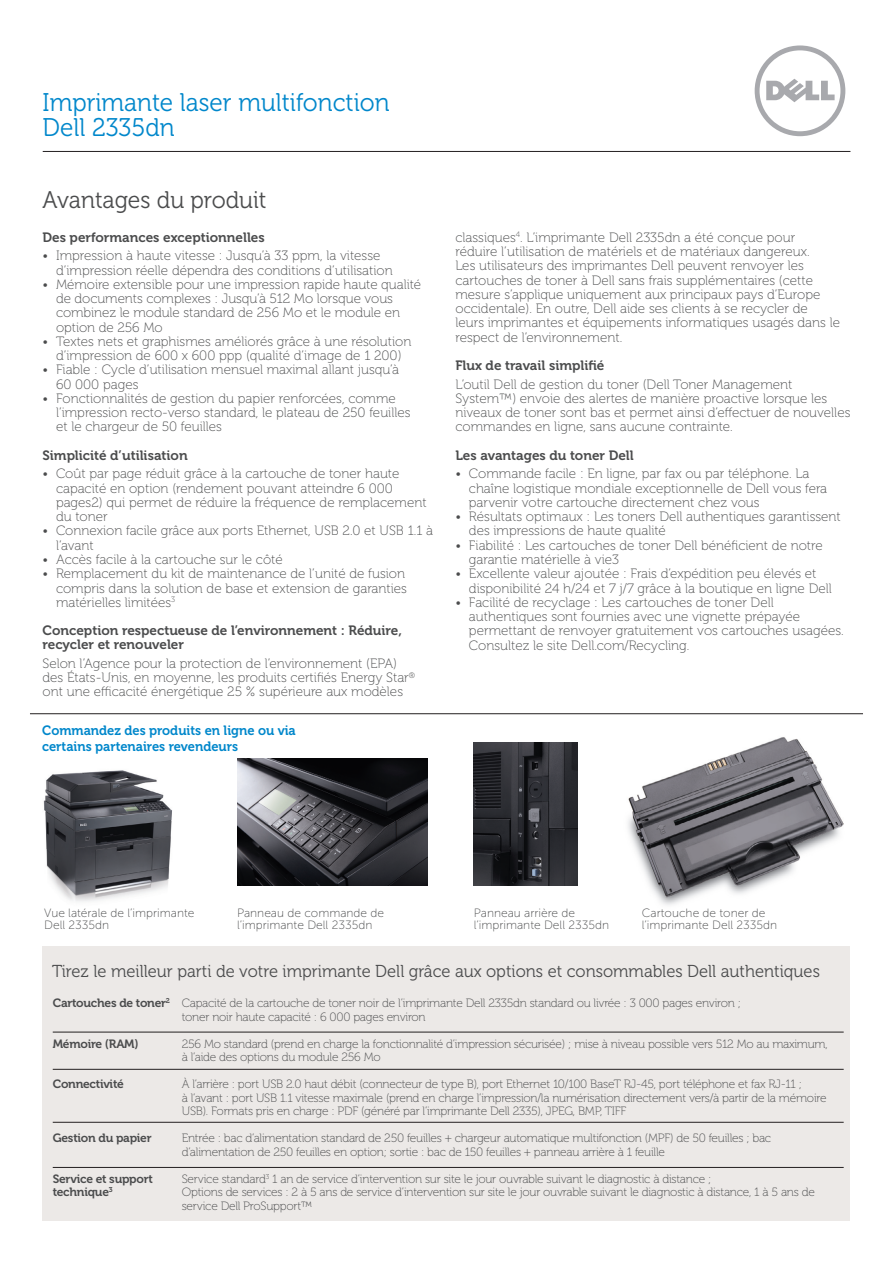
<style>
.page{position:relative;width:893px;height:1263px;background:#fff}
.page>*{position:absolute;margin:0;border:0;box-sizing:border-box;transform-origin:0 0}
.t1{font:25.5px/25.5px "Museo For Dell 300";color:#0087cb;scale:.96 1}
.t2{font:24px "Museo For Dell 300";color:#4b4c4d;scale:.96 1}
.t3{font:17.25px "Museo For Dell 300";color:#4b4c4d;scale:.96 1}
.t4{font:13.5px/14.2px "Museo For Dell 100";color:#4b4c4d}
.t5{font:13.5px/14.2px "Museo For Dell 700";color:#4b4c4d}
.t6{font:13.5px/16.5px "Museo For Dell 700";color:#0087cb;scale:.96 1}
.t7{font:12px/13.5px "Museo For Dell 100";letter-spacing:-.02em;color:#4b4c4d}
.t8{font:12px/12.5px "Museo Sans For Dell 100";color:#4b4c4d}
.t9{font:12px "Museo For Dell 700";letter-spacing:-.02em;color:#4b4c4d}
.s1{font-family:"Museo For Dell 700"}
</style>
<div class="page">
<hr style="left:30px;top:713px;width:833px;height:1px;background:#231f20">
<img style="left:43px;top:770px;width:129px;height:132px">
<img style="left:474px;top:742px;width:103px;height:144px">
<img style="left:628px;top:737px;width:216px;height:168px">
<img style="left:237px;top:759px;width:191px;height:127px">
<svg style="left:755px;top:45px;width:90px;height:91px"></svg>
<hr style="left:43px;top:151px;width:807px;height:1px;background:#231f20">
<div style="left:42px;top:946px;width:808px;height:274px;background:#ece9e7"></div>
<hr style="left:53px;top:1069px;width:791px;height:1px;background:#231f20">
<hr style="left:53px;top:1032px;width:791px;height:1px;background:#231f20">
<hr style="left:53px;top:1122px;width:791px;height:1px;background:#231f20">
<hr style="left:53px;top:1167px;width:791px;height:1px;background:#231f20">
<h1 class="t1" style="left:43px;top:90px;width:363px">Imprimante laser multifonction<br>Dell 2335dn</h1>
<h2 class="t2" style="left:43px;top:187px;width:235px">Avantages du produit</h2>
<p class="t5" style="left:43px;top:230px;width:224px">Des performances exceptionnelles</p>
<p class="t4" style="left:56px;top:249px;width:338px;text-indent:-13px">• Impression à haute vitesse : j usqu’à 33 ppm, la vitesse d’impression réelle dépendra des conditions d’utilisation</p>
<p class="t4" style="left:56px;top:277px;width:367px;text-indent:-13px">• Mémoire extensible pour une impression rapide haute qualité de documents complexes : j usqu’à 512 Mo lorsque vous combinez le module standard de 256 Mo et le module en option de 256 Mo</p>
<p class="t4" style="left:43px;top:334px;width:370px;text-align:center">• Textes nets et graphismes améliorés grâce à une résolution d’impression de 600 x 600 ppp (qualité d’image de 1 200)</p>
<p class="t4" style="left:56px;top:363px;width:345px;text-indent:-13px">• Fiable : cycle d’utilisation mensuel maximal allant jusqu’à<br>60 000 pages</p>
<p class="t4" style="left:56px;top:391px;width:356px;text-indent:-13px">• Fonctionnalités de gestion du papier renforcées, comme l’impression recto-verso standard, le plateau de 250 feuilles et le chargeur de 50 feuilles</p>
<p class="t5" style="left:43px;top:448px;width:147px">Simplicité d’utilisation</p>
<p class="t4" style="left:56px;top:467px;width:372px;text-indent:-13px">• Coût par page réduit grâce à la cartouche de toner haute capacité en option (rendement pouvant atteindre 6 000 pages2) qui permet de réduire la fréquence de remplacement du toner</p>
<p class="t4" style="left:56px;top:524px;width:379px;text-indent:-13px">• Connexion facile grâce aux ports Ethernet, USB 2.0 et USB 1.1 à l’avant</p>
<p class="t4" style="left:43px;top:553px;width:242px">• Accès facile à la cartouche sur le côté</p>
<p class="t4" style="left:56px;top:567px;width:353px;text-indent:-13px">• Remplacement du kit de maintenance de l’unité de fusion compris dans la solution de base et extension de garanties matérielles limitées<sup>3</sup></p>
<p class="t5" style="left:43px;top:623px;width:361px">Conception respectueuse de l’environnement : réduire, recycler et renouveler</p>
<p class="t4" style="left:43px;top:656px;width:374px">Selon l’Agence pour la protection de l’environnement (EPA) des États-Unis, en moyenne, les produits certifiés Energy Star<sup>® </sup>ont une efficacité énergétique 25 % supérieure aux modèles</p>
<p class="t6" style="left:42px;top:722px;width:266px">Commandez des produits en ligne ou via certains partenaires revendeurs</p>
<p class="t4" style="left:455px;top:230px;width:386px">classiques<sup>4</sup>. L’imprimante Dell 2335dn a été conçue pour réduire l’utilisation de matériels et de matériaux dangereux.<br>Les utilisateurs des imprimantes Dell peuvent renvoyer les cartouches de toner à Dell sans frais supplémentaires (cette mesure s’applique uniquement aux principaux pays d’Europe occidentale). En outre, Dell aide ses clients à se recycler de<br>leurs imprimantes et équipements informatiques usagés dans le respect de l’environnement.</p>
<p class="t5" style="left:455px;top:358px;width:150px">Flux de travail simplifié</p>
<p class="t4" style="left:455px;top:377px;width:396px">L’outil Dell de gestion du toner (Dell Toner Management System™) envoie des alertes de manière proactive lorsque les niveaux de toner sont bas et permet ainsi d’effectuer de nouvelles commandes en ligne, sans aucune contrainte.</p>
<p class="t5" style="left:455px;top:448px;width:180px">Les avantages du toner Dell</p>
<p class="t4" style="left:469px;top:467px;width:360px;text-indent:-14px">• Commande facile : en ligne, par fax ou par téléphone. La chaîne logistique mondiale exceptionnelle de Dell vous fera parvenir votre cartouche directement chez vous</p>
<p class="t4" style="left:469px;top:510px;width:373px;text-indent:-14px">• Résultats optimaux : les toners Dell authentiques garantissent des impressions de haute qualité</p>
<p class="t4" style="left:469px;top:538px;width:355px;text-indent:-14px">• Fiabilité : les cartouches de toner Dell bénéficient de notre garantie matérielle à vie3</p>
<p class="t4" style="left:469px;top:567px;width:364px;text-indent:-14px">• Excellente valeur ajoutée : frais d’expédition peu élevés et disponibilité 24 h/24 et 7 j/7 grâce à la boutique en ligne Dell</p>
<p class="t4" style="left:469px;top:595px;width:376px;text-indent:-14px">• Facilité de recyclage : les cartouches de toner Dell authentiques sont fournies avec une vignette prépayée permettant de renvoyer gratuitement vos cartouches usagées.<br>Consultez le site Dell.com/Recycling.</p>
<p class="t8" style="left:44px;top:906px;width:152px">Vue latérale de l’imprimante<br>Dell 2335dn</p>
<p class="t8" style="left:237px;top:906px;width:149px">Panneau de commande de l’imprimante Dell 2335dn</p>
<p class="t8" style="left:474px;top:906px;width:137px">Panneau arrière de l’imprimante Dell 2335dn</p>
<p class="t8" style="left:642px;top:906px;width:137px">Cartouche de toner de l’imprimante Dell 2335dn</p>
<p class="t3" style="left:52px;top:962px;width:801px">Tirez le meilleur parti de votre imprimante Dell grâce aux options et consommables Dell authentiques</p>
<p class="t7" style="left:182px;top:996px;width:561px;text-indent:-129px"><span class="s1">Cartouches de toner</span><sup>2</sup> Capacité de la cartouche de toner noir de l’imprimante Dell 2335dn standard ou livrée : 3 000 pages environ ; toner noir haute capacité : 6 000 pages environ</p>
<p class="t9" style="left:53px;top:1037px;width:87px">Mémoire (RAM)</p>
<p class="t7" style="left:182px;top:1037px;width:647px">256 Mo standard (prend en charge la fonctionnalité d’impression sécurisée) ; mise à niveau possible vers 512 Mo au maximum, à l’aide des options du module 256 Mo</p>
<p class="t9" style="left:53px;top:1077px;width:73px">Connectivité</p>
<p class="t7" style="left:182px;top:1077px;width:646px">À l’arrière : port USB 2.0 haut débit (connecteur de type B), port Ethernet 10/100 BaseT RJ-45, port téléphone et fax RJ-11 ;<br>à l’avant : port USB 1.1 vitesse maximale (prend en charge l’impression/la numérisation directement vers/à partir de la mémoire<br>USB). Formats pris en charge : PDF (généré par l’imprimante Dell 2335), JPEG, BMP, TIFF</p>
<p class="t9" style="left:53px;top:1131px;width:100px">Gestion du papier</p>
<p class="t7" style="left:182px;top:1131px;width:591px">Entrée : bac d’alimentation standard de 250 feuilles + chargeur automatique multifonction (MPF) de 50 feuilles ; bac d’alimentation de 250 feuilles en option; sortie : bac de 150 feuilles + panneau arrière à 1 feuille</p>
<p class="t9" style="left:53px;top:1172px;width:102px">Service et support</p>
<p class="t7" style="left:182px;top:1172px;width:531px">Service standard<sup>3</sup> 1 an de service d’intervention sur site le jour ouvrable suivant le diagnostic à distance ;</p>
<p class="t9" style="left:53px;top:1185px;width:61px">technique<sup>3</sup></p>
<p class="t7" style="left:182px;top:1185px;width:635px">Options de services : 2 à 5 ans de service d’intervention sur site le jour ouvrable suivant le diagnostic à distance, 1 à 5 ans de service Dell ProSupport™</p>
</div>
